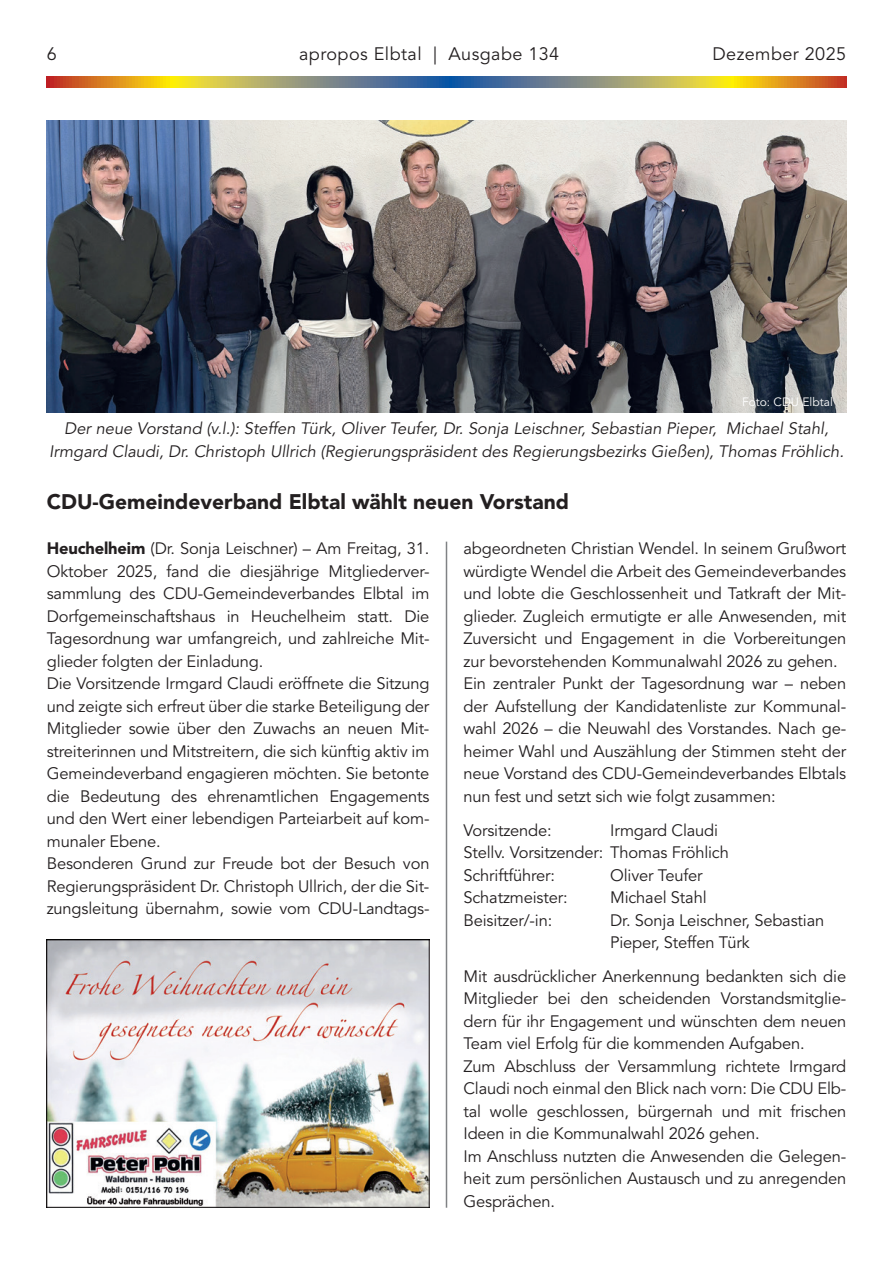
<style>
.page{position:relative;width:893px;height:1263px;background:#fff}
.page>*{position:absolute;margin:0;border:0;box-sizing:border-box;transform-origin:0 0}
.t1{font:900 21px "Avenir LT Std";color:#231f20}
.t2{font:18px "Avenir LT Std";letter-spacing:.025em;color:#231f20}
.t3{font:16.5px/22.5px "Avenir LT Std";letter-spacing:-.01em;color:#231f20}
.t4{font:italic 16.5px/22.5px "Avenir LT Std";color:#231f20;text-align:center}
.t5{font:12px "Avenir LT Std";color:#fff}
.s1{font-weight:900}
</style>
<div class="page">
<svg style="left:47px;top:77px;width:799px;height:10px;background:#a3935b"></svg>
<hr style="left:446px;top:542px;width:1px;height:666px;background:#808285">
<img style="left:47px;top:121px;width:799px;height:291px">
<img style="left:47px;top:940px;width:382px;height:268px">
<p class="t2" style="left:47px;top:44px;width:12px">6</p>
<p class="t2" style="left:299px;top:44px;width:262px">apropos Elbtal | Ausgabe 134</p>
<p class="t2" style="left:712px;top:44px;width:135px">Dezember 2025</p>
<p class="t5" style="left:742px;top:395px;width:92px">Foto: CDU Elbtal</p>
<p class="t4" style="left:49px;top:418px;width:796px">Der neue Vorstand (v.l.): Steffen Türk, Oliver Teufer, Dr. Sonja Leischner, Sebastian Pieper, Michael Stahl,<br>Irmgard Claudi, Dr. Christoph Ullrich (Regierungspräsident des Regierungsbezirks Gießen), Thomas Fröhlich.</p>
<p class="t1" style="left:47px;top:489px;width:524px">CDU-Gemeindeverband Elbtal wählt neuen Vorstand</p>
<p class="t3" style="left:47px;top:538px;width:384px"><span class="s1">Heuchelheim</span> (Dr. Sonja Leischner) – Am Freitag, 31.<br>Oktober 2025, fand die diesjährige Mitgliederver&shy;sammlung des CDU-Gemeindeverbandes Elbtal im Dorfgemeinschaftshaus in Heuchelheim statt. Die Tagesordnung war umfangreich, und zahlreiche Mit&shy;glieder folgten der Einladung.<br>Die Vorsitzende Irmgard Claudi eröffnete die Sitzung und zeigte sich erfreut über die starke Beteiligung der Mitglieder sowie über den Zuwachs an neuen Mit&shy;streiterinnen und Mitstreitern, die sich künftig aktiv im Gemeindeverband engagieren möchten. Sie betonte die Bedeutung des ehrenamtlichen Engagements und den Wert einer lebendigen Parteiarbeit auf kom&shy;munaler Ebene.<br>Besonderen Grund zur Freude bot der Besuch von Regierungspräsident Dr. Christoph Ullrich, der die Sit&shy;zungsleitung übernahm, sowie vom CDU-Landtags-</p>
<p class="t3" style="left:463px;top:538px;width:384px">abgeordneten Christian Wendel. In seinem Grußwort würdigte Wendel die Arbeit des Gemeindeverbandes und lobte die Geschlossenheit und Tatkraft der Mit&shy;glieder. Zugleich ermutigte er alle Anwesenden, mit Zuversicht und Engagement in die Vorbereitungen zur bevorstehenden Kommunalwahl 2026 zu gehen.<br>Ein zentraler Punkt der Tagesordnung war – neben der Aufstellung der Kandidatenliste zur Kommunal&shy;wahl 2026 – die Neuwahl des Vorstandes. Nach ge&shy;heimer Wahl und Auszählung der Stimmen steht der neue Vorstand des CDU-Gemeindeverbandes Elbtals nun fest und setzt sich wie folgt zusammen:</p>
<p class="t3" style="left:463px;top:819px;width:90px">Vorsitzende:</p>
<p class="t3" style="left:463px;top:819px;width:267px;text-indent:147px">Irmgard Claudi<br>Stellv. Vorsitzender: Thomas Fröhlich<br>Schriftführer:</p>
<p class="t3" style="left:610px;top:864px;width:94px">Oliver Teufer</p>
<p class="t3" style="left:463px;top:886px;width:106px">Schatzmeister:</p>
<p class="t3" style="left:610px;top:886px;width:98px">Michael Stahl</p>
<p class="t3" style="left:463px;top:909px;width:90px">Beisitzer/-in:</p>
<p class="t3" style="left:610px;top:909px;width:216px">Dr. Sonja Leischner, Sebastian<br>Pieper, Steffen Türk</p>
<p class="t3" style="left:463px;top:965px;width:384px">Mit ausdrücklicher Anerkennung bedankten sich die Mitglieder bei den scheidenden Vorstandsmitglie&shy;dern für ihr Engagement und wünschten dem neuen Team viel Erfolg für die kommenden Aufgaben.<br>Zum Abschluss der Versammlung richtete Irmgard Claudi noch einmal den Blick nach vorn: Die CDU Elb&shy;tal wolle geschlossen, bürgernah und mit frischen Ideen in die Kommunalwahl 2026 gehen.<br>Im Anschluss nutzten die Anwesenden die Gelegen&shy;heit zum persönlichen Austausch und zu anregenden Gesprächen.</p>
</div>
